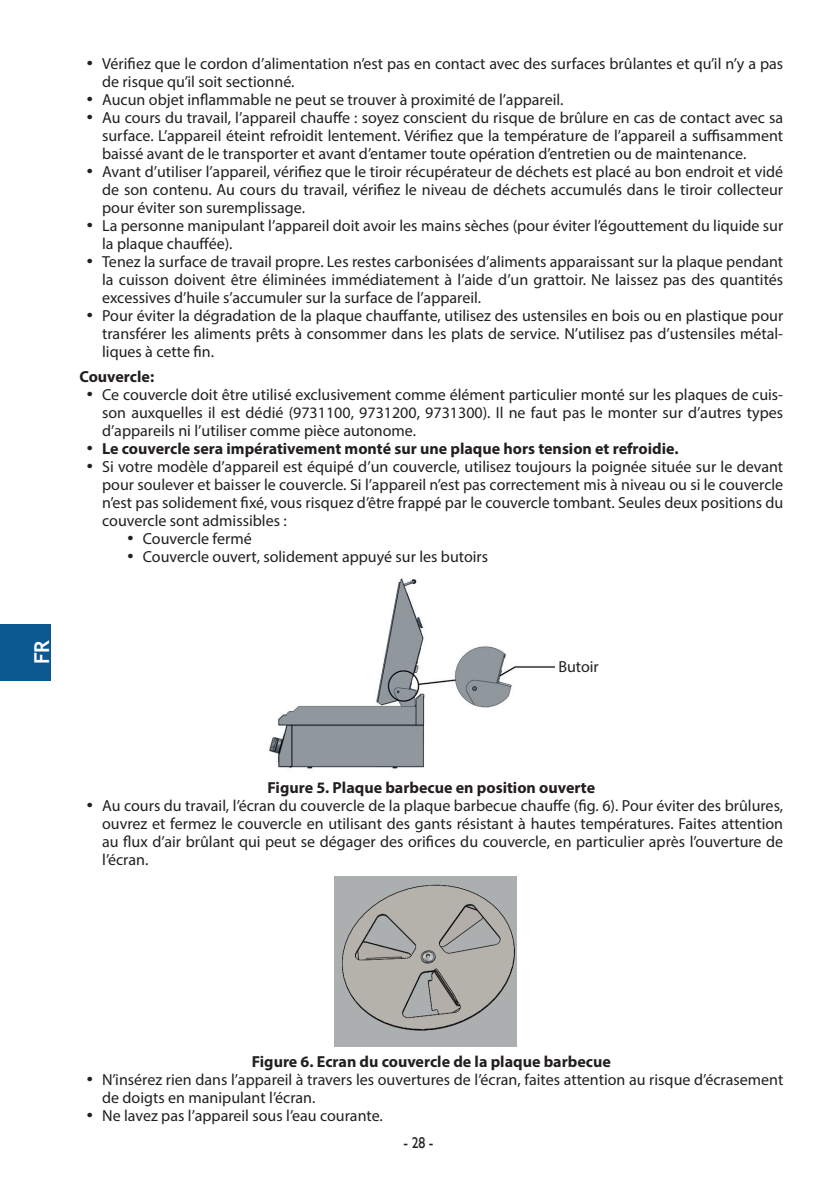
<style>
.page{position:relative;width:840px;height:1191px;background:#fff}
.page>*{position:absolute;margin:0;border:0;box-sizing:border-box;transform-origin:0 0}
.t1{font:700 20.6px "Trebuchet MS";color:#fff}
.t2{font:16px/18px "Myriad Pro";color:#231f20;text-align:justify}
.t3{font:700 16px "Myriad Pro";color:#231f20}
.t4{font:16px "Humanst 521 EU";color:#231f20;scale:.86 1}
.s1{font-family:"Humanst 521 EU";font-weight:700}
.s2{font-family:"Humanst 521 EU"}
</style>
<div class="page">
<div style="left:0;top:624px;width:51px;height:56px;background:#0b5890"></div>
<img style="left:269px;top:578px;width:285px;height:191px">
<img style="left:334px;top:876px;width:182px;height:170px">
<p class="t1" style="left:29px;top:664px;width:26px;rotate:-90deg">FR</p>
<p class="t2" style="left:102px;top:54px;width:682px;text-indent:-17px"><span class="s1">•</span> Vérifiez que le cordon d’alimentation n’est pas en contact avec des surfaces brûlantes et qu’il n’y a pas de risque qu’il soit sectionné.</p>
<p class="t2" style="left:85px;top:90px;width:479px"><span class="s1">•</span> Aucun objet inflammable ne peut se trouver à proximité de l’appareil.</p>
<p class="t2" style="left:102px;top:108px;width:682px;text-indent:-17px"><span class="s1">•</span> Au cours du travail, l’appareil chauffe : soyez conscient du risque de brûlure en cas de contact avec sa surface. L’appareil éteint refroidit lentement. Vérifiez que la température de l’appareil a suffisamment baissé avant de le transporter et avant d’entamer toute opération d’entretien ou de maintenance.</p>
<p class="t2" style="left:102px;top:162px;width:682px;text-indent:-17px"><span class="s1">•</span> Avant d’utiliser l’appareil, vérifiez que le tiroir récupérateur de déchets est placé au bon endroit et vidé de son contenu. Au cours du travail, vérifiez le niveau de déchets accumulés dans le tiroir collecteur pour éviter son suremplissage.</p>
<p class="t2" style="left:102px;top:216px;width:682px;text-indent:-17px"><span class="s1">•</span> La personne manipulant l’appareil doit avoir les mains sèches (pour éviter l’égouttement du liquide sur la plaque chauffée).</p>
<p class="t2" style="left:102px;top:252px;width:682px;text-indent:-17px"><span class="s1">•</span> Tenez la surface de travail propre. Les restes carbonisées d’aliments apparaissant sur la plaque pendant la cuisson doivent être éliminées immédiatement à l’aide d’un grattoir. Ne laissez pas des quantités excessives d’huile s’accumuler sur la surface de l’appareil.</p>
<p class="t2" style="left:102px;top:306px;width:682px;text-indent:-17px"><span class="s1">•</span> Pour éviter la dégradation de la plaque chauffante, utilisez des ustensiles en bois ou en plastique pour transférer les aliments prêts à consommer dans les plats de service. N’utilisez pas d’ustensiles métal&shy;liques à cette fin.</p>
<p class="t3" style="left:79px;top:366px;width:76px">Couvercle:</p>
<p class="t2" style="left:102px;top:385px;width:682px;text-indent:-17px"><span class="s1">•</span> Ce couvercle doit être utilisé exclusivement comme élément particulier monté sur les plaques de cuis&shy;son auxquelles il est dédié (9731100, 9731200, 9731300). Il ne faut pas le monter sur d’autres types d’appareils ni l’utiliser comme pièce autonome.</p>
<p class="t3" style="left:85px;top:438px;width:594px"><span class="s2">•</span> Le couvercle sera impérativement monté sur une plaque hors tension et refroidie.</p>
<p class="t2" style="left:102px;top:457px;width:682px;text-indent:-17px"><span class="s1">•</span> Si votre modèle d’appareil est équipé d’un couvercle, utilisez toujours la poignée située sur le devant pour soulever et baisser le couvercle. Si l’appareil n’est pas correctement mis à niveau ou si le couvercle n’est pas solidement fixé, vous risquez d’être frappé par le couvercle tombant. Seules deux positions du couvercle sont admissibles :</p>
<p class="t2" style="left:126px;top:529px;width:127px"><span class="s1">•</span> Couvercle fermé</p>
<p class="t2" style="left:126px;top:547px;width:363px"><span class="s1">•</span> Couvercle ouvert, solidement appuyé sur les butoirs</p>
<p class="t2" style="left:558px;top:657px;width:42px">Butoir</p>
<p class="t3" style="left:267px;top:777px;width:329px">Figure 5. Plaque barbecue en position ouverte</p>
<p class="t2" style="left:102px;top:796px;width:682px;text-indent:-17px"><span class="s1">•</span> Au cours du travail, l’écran du couvercle de la plaque barbecue chauffe (fig. 6). Pour éviter des brûlures, ouvrez et fermez le couvercle en utilisant des gants résistant à hautes températures. Faites attention au flux d’air brûlant qui peut se dégager des orifices du couvercle, en particulier après l’ouverture de l’écran.</p>
<p class="t3" style="left:252px;top:1051px;width:360px">Figure 6. Ecran du couvercle de la plaque barbecue</p>
<p class="t2" style="left:102px;top:1070px;width:682px;text-indent:-17px"><span class="s1">•</span> N’insérez rien dans l’appareil à travers les ouvertures de l’écran, faites attention au risque d’écrasement de doigts en manipulant l’écran.</p>
<p class="t2" style="left:85px;top:1106px;width:299px"><span class="s1">•</span> Ne lavez pas l’appareil sous l’eau courante.</p>
<p class="t4" style="left:403px;top:1133px;width:36px">- 28 -</p>
</div>
